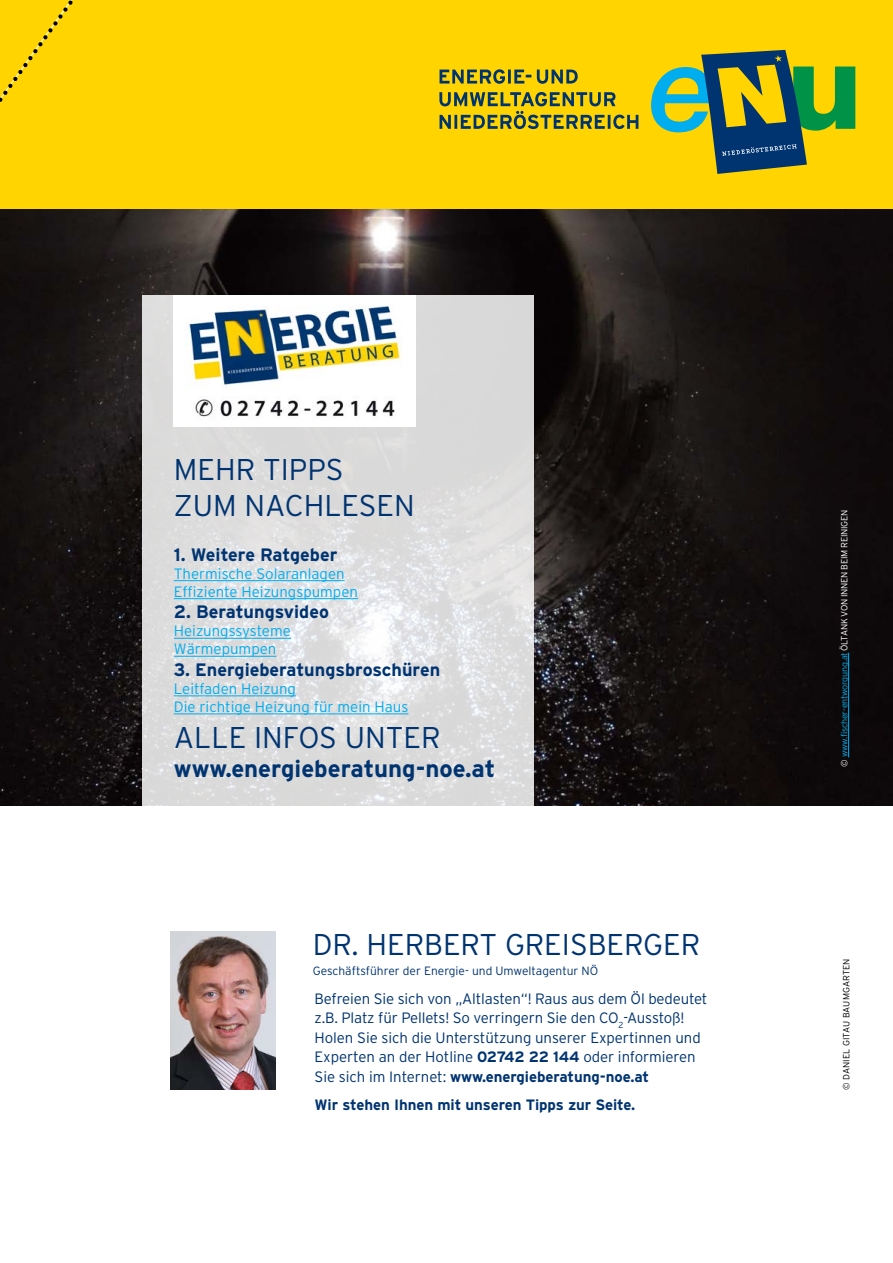
<style>
.page{position:relative;width:893px;height:1263px;background:#fff}
.page>*{position:absolute;margin:0;border:0;box-sizing:border-box;transform-origin:0 0}
.t1{font:300 30px/36px "Interstate";color:#003471}
.t2{font:700 24px "Interstate";color:#003471}
.t3{font:700 18px "Interstate";color:#003471}
.t4{font:300 15px/19.5px "Interstate";letter-spacing:-.01em;color:#003471}
.t5{font:300 15px/18px "Interstate";color:#00aeef}
.t6{font:700 15px "Interstate";letter-spacing:-.005em;color:#003471}
.t7{font:300 12px "Interstate";color:#003471}
.t8{font:300 9px "Interstate";letter-spacing:-.025em;color:#fff}
.t9{font:300 9px "Interstate";letter-spacing:.01em;color:#000}
.s1{font-weight:700}
.s2{color:#00aeef}
</style>
<div class="page">
<img style="left:0;top:208px;width:893px;height:597px">
<svg style="left:142px;top:296px;width:392px;height:510px;background:#ddddde"></svg>
<div style="left:0;top:0;width:893px;height:208px;background:#ffd400"></div>
<svg style="left:439px;top:92px;width:199px;height:37px"></svg>
<svg style="left:440px;top:69px;width:138px;height:15px"></svg>
<svg style="left:651px;top:50px;width:204px;height:124px"></svg>
<hr style="left:174px;top:580px;width:171px;height:1px;background:#00aeef">
<hr style="left:174px;top:598px;width:184px;height:1px;background:#00aeef">
<hr style="left:174px;top:638px;width:117px;height:1px;background:#00aeef">
<hr style="left:174px;top:656px;width:102px;height:1px;background:#00aeef">
<hr style="left:174px;top:696px;width:122px;height:1px;background:#00aeef">
<hr style="left:174px;top:714px;width:234px;height:1px;background:#00aeef">
<img style="left:174px;top:296px;width:242px;height:130px">
<img style="left:170px;top:932px;width:106px;height:158px">
<hr style="left:848px;top:653px;width:1px;height:104px;background:#00aeef">
<svg style="left:0;top:0;width:157px;height:473px"></svg>
<h1 class="t1" style="left:174px;top:451px;width:243px">MEHR TIPPS<br>ZUM NACHLESEN</h1>
<p class="t3" style="left:174px;top:544px;width:165px">1. Weitere Ratgeber</p>
<p class="t5" style="left:174px;top:564px;width:186px">Thermische Solaranlagen<br>Effiziente Heizungspumpen</p>
<p class="t3" style="left:174px;top:602px;width:157px">2. Beratungsvideo</p>
<p class="t5" style="left:174px;top:622px;width:119px">Heizungssysteme<br>Wärmepumpen</p>
<p class="t3" style="left:174px;top:659px;width:268px">3. Energieberatungsbroschüren</p>
<p class="t5" style="left:174px;top:679px;width:236px">Leitfaden Heizung<br>Die richtige Heizung für mein Haus</p>
<h1 class="t1" style="left:174px;top:719px;width:268px">ALLE INFOS UNTER</h1>
<h2 class="t2" style="left:174px;top:755px;width:323px">www.energieberatung-noe.at</h2>
<h1 class="t1" style="left:313px;top:926px;width:389px">DR. HERBERT GREISBERGER</h1>
<p class="t7" style="left:313px;top:964px;width:287px">Geschäftsführer der Energie- und Umweltagentur NÖ</p>
<p class="t4" style="left:315px;top:989px;width:394px">Befreien Sie sich von „Altlasten“! Raus aus dem Öl bedeutet z.B. Platz für Pellets! So verringern Sie den CO<sub>2</sub>-Ausstoß!<br>Holen Sie sich die Unterstützung unserer Expertinnen und Experten an der Hotline <span class="s1">02742 22 144</span> oder informieren Sie sich im Internet: <span class="s1">www.energieberatung-noe.at</span></p>
<p class="t6" style="left:315px;top:1096px;width:322px">Wir stehen Ihnen mit unseren Tipps zur Seite.</p>
<p class="t8" style="left:839px;top:767px;width:258px;rotate:-90deg">© <span class="s2">www.fischer-entworgung.at</span> ÖLTANK VON INNEN BEIM REINIGEN</p>
<p class="t9" style="left:841px;top:1090px;width:133px;rotate:-90deg">© DANIEL GITAU BAUMGARTEN</p>
</div>
